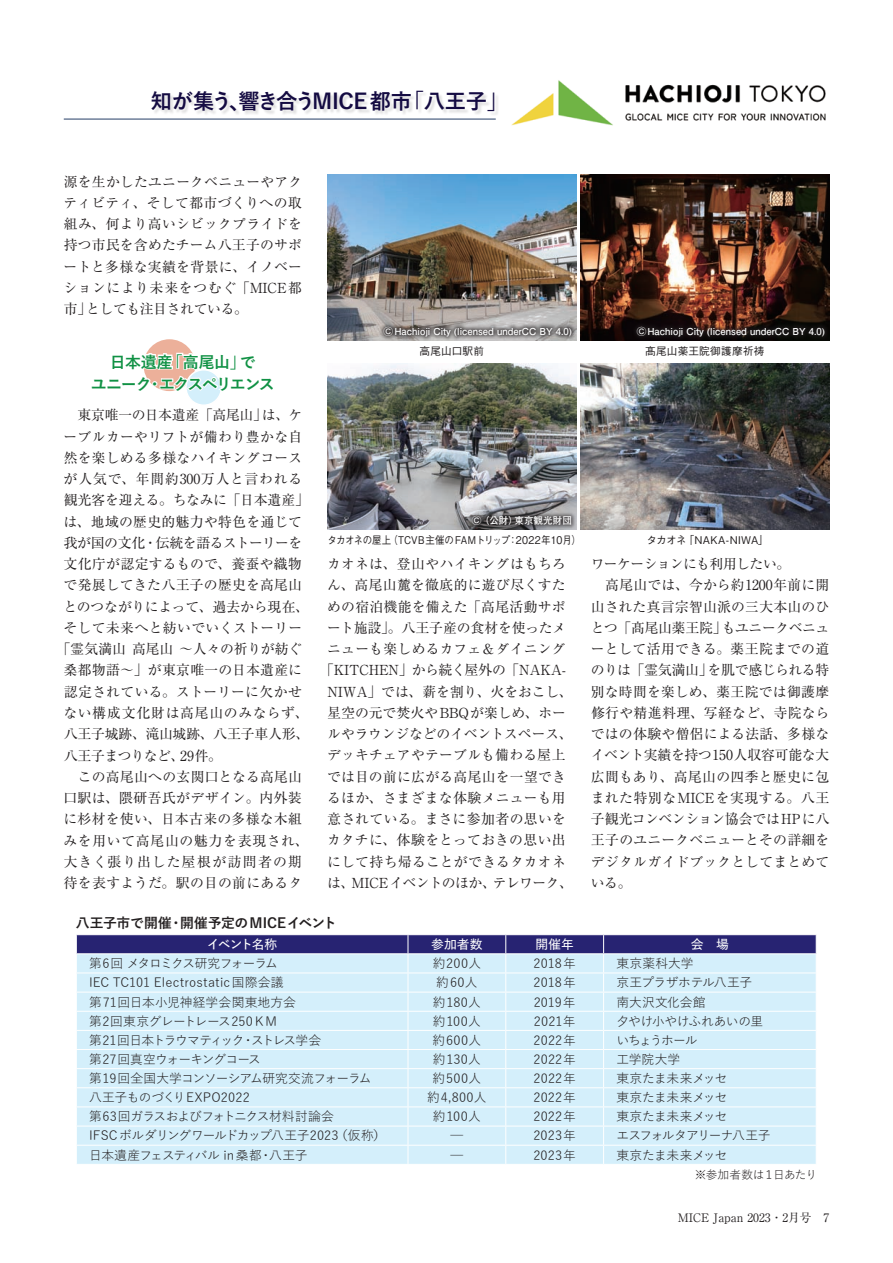
<style>
.page{position:relative;width:893px;height:1263px;background:#fff}
.page>*{position:absolute;margin:0;border:0;box-sizing:border-box;transform-origin:0 0}
.t1{font:21.3px "Yu Gothic Std B";letter-spacing:-.015em;color:#140b42}
.t2{font:15.9px/22.4px "Yu Gothic Std B";letter-spacing:-.065em;color:#109144;text-align:center}
.t3{font:13.8px/21.3px "Ryumin Pro";letter-spacing:.015em;color:#231f20;text-align:justify}
.t4{font:13.8px "Ryumin Pro";letter-spacing:-.015em;color:#231f20}
.t5{font:13.8px "Yu Gothic Std B";letter-spacing:-.005em;color:#231f20}
.t6{font:13.8px "Ryumin Pro";letter-spacing:-.02em;color:#231f20}
.t7{font:13.8px "Ryumin Pro";letter-spacing:.055em;color:#231f20}
.t8{font:13.8px "Ryumin Pro";letter-spacing:-.03em;color:#231f20}
.t9{font:13.8px "Ryumin Pro";letter-spacing:-.01em;color:#231f20}
.t10{font:13.8px "Ryumin Pro";letter-spacing:-.005em;color:#231f20}
.t11{font:13.8px "Ryumin Pro";letter-spacing:.05em;color:#231f20}
.t12{font:13.8px "Ryumin Pro";letter-spacing:.045em;color:#231f20}
.t13{font:13.8px "Ryumin Pro";letter-spacing:.095em;color:#231f20}
.t14{font:13.8px "Ryumin Pro";letter-spacing:-.035em;color:#231f20}
.t15{font:12.75px "Yu Gothic Std R";color:#231f20}
.t16{font:12.75px "Yu Gothic Std R";letter-spacing:-.045em;color:#231f20}
.t17{font:12.75px "Yu Gothic Std R";letter-spacing:-.02em;color:#231f20}
.t18{font:12.75px "Yu Gothic Std R";letter-spacing:-.035em;color:#231f20}
.t19{font:12.75px "Yu Gothic Std R";letter-spacing:-.08em;color:#231f20}
.t20{font:12.75px "Yu Gothic Std D";letter-spacing:-.01em;color:#fff}
.t21{font:12.75px "Yu Gothic Std R";letter-spacing:-.095em;color:#231f20}
.t22{font:12.75px "Yu Gothic Std R";letter-spacing:-.06em;color:#231f20}
.t23{font:12.75px "Yu Gothic Std R";letter-spacing:-.09em;color:#231f20}
.t24{font:12.75px "Yu Gothic Std R";letter-spacing:-.04em;color:#231f20}
.t25{font:12.75px "Yu Gothic Std R";letter-spacing:-.105em;color:#231f20}
.t26{font:11.7px "Ryumin Pr 5";color:#231f20}
.t27{font:11.7px "Yu Gothic Std R";letter-spacing:-.065em;color:#231f20}
.t28{font:500 10.65px "Gothic BBB Pro";letter-spacing:.01em;color:#231f20;scale:.89 1}
.t29{font:500 10.65px "Gothic BBB Pro";letter-spacing:.01em;color:#231f20}
.t30{font:500 10.65px "Gothic BBB Pro";letter-spacing:.03em;color:#231f20}
.t31{font:700 9.6px "Futo Go B101 Pro";color:#fff}
</style>
<div class="page">
<svg style="left:144px;top:339px;width:77px;height:66px"></svg>
<svg style="left:76px;top:935px;width:741px;height:229px;background:#c8dff0"></svg>
<img style="left:511px;top:80px;width:315px;height:46px">
<div style="left:152px;top:91px;width:347px;height:25px;background:#231f20;opacity:.15"></div>
<hr style="left:64px;top:119px;width:432px;height:1px;background:#253e67">
<img style="left:327px;top:364px;width:249px;height:165px">
<img style="left:580px;top:364px;width:249px;height:165px">
<img style="left:580px;top:174px;width:249px;height:166px">
<img style="left:327px;top:174px;width:249px;height:166px">
<div style="left:466px;top:510px;width:110px;height:19px;background:#231f20;opacity:.75"></div>
<div style="left:378px;top:320px;width:198px;height:21px;background:#231f20;opacity:.75"></div>
<div style="left:631px;top:320px;width:198px;height:21px;background:#231f20;opacity:.75"></div>
<h1 class="t1" style="left:151px;top:85px;width:359px">知が集う、響き合うMICE都市「八王子」</h1>
<p class="t3" style="left:64px;top:170px;width:240px">源を生かしたユニークベニューやアクティビティ、そして都市づくりへの取組み、何より高いシビックプライドを持つ市民を含めたチーム八王子のサポートと多様な実績を背景に、イノベーションにより未来をつむぐ「MICE都市」としても注目されている。</p>
<p class="t2" style="left:91px;top:350px;width:186px">日本遺産「高尾山」で<br>ユニーク・エクスペリエンス</p>
<p class="t6" style="left:64px;top:404px;width:240px">　東京唯一の日本遺産「高尾山」は、ケ</p>
<p class="t3" style="left:64px;top:425px;width:240px">ーブルカーやリフトが備わり豊かな自</p>
<p class="t3" style="left:64px;top:446px;width:240px">然を楽しめる多様なハイキングコース</p>
<p class="t7" style="left:64px;top:468px;width:240px">が人気で、年間約300万人と言われる</p>
<p class="t4" style="left:64px;top:489px;width:247px">観光客を迎える。ちなみに「日本遺産」</p>
<p class="t3" style="left:63px;top:510px;width:240px">は、地域の歴史的魅力や特色を通じて</p>
<p class="t8" style="left:64px;top:532px;width:240px">我が国の文化・伝統を語るストーリーを</p>
<p class="t3" style="left:64px;top:552px;width:240px">文化庁が認定するもので、養蚕や織物</p>
<p class="t3" style="left:64px;top:574px;width:240px">で発展してきた八王子の歴史を高尾山</p>
<p class="t4" style="left:63px;top:596px;width:247px">とのつながりによって、過去から現在、</p>
<p class="t3" style="left:64px;top:616px;width:240px">そして未来へと紡いでいくストーリー</p>
<p class="t10" style="left:57px;top:638px;width:247px">「霊気満山 高尾山 ～人々の祈りが紡ぐ</p>
<p class="t3" style="left:64px;top:659px;width:240px">桑都物語～」が東京唯一の日本遺産に</p>
<p class="t3" style="left:64px;top:680px;width:240px">認定されている。ストーリーに欠かせ</p>
<p class="t11" style="left:63px;top:702px;width:247px">ない構成文化財は高尾山のみならず、</p>
<p class="t9" style="left:64px;top:723px;width:247px">八王子城跡、滝山城跡、八王子車人形、</p>
<p class="t14" style="left:64px;top:744px;width:160px">八王子まつりなど、29件。</p>
<p class="t3" style="left:64px;top:765px;width:240px">　この高尾山への玄関口となる高尾山</p>
<p class="t3" style="left:64px;top:786px;width:240px">口駅は、隈研吾氏がデザイン。内外装</p>
<p class="t3" style="left:63px;top:807px;width:240px">に杉材を使い、日本古来の多様な木組</p>
<p class="t12" style="left:64px;top:829px;width:247px">みを用いて高尾山の魅力を表現され、</p>
<p class="t13" style="left:64px;top:851px;width:240px">大きく張り出した屋根が訪問者の期</p>
<p class="t3" style="left:64px;top:871px;width:240px">待を表すようだ。駅の目の前にあるタ</p>
<p class="t31" style="left:384px;top:323px;width:190px">ⒸHachioji City (licensed underCC BY 4.0)</p>
<p class="t31" style="left:637px;top:323px;width:190px">ⒸHachioji City (licensed underCC BY 4.0)</p>
<p class="t29" style="left:645px;top:342px;width:121px">髙尾山薬王院御護摩祈祷</p>
<p class="t29" style="left:420px;top:342px;width:66px">高尾山口駅前</p>
<p class="t31" style="left:472px;top:513px;width:102px">Ⓒ （公財）東京観光財団</p>
<p class="t28" style="left:327px;top:531px;width:286px">タカオネの屋上（TCVB主催のFAMトリップ：2022年10月）</p>
<p class="t30" style="left:646px;top:531px;width:124px">タカオネ「NAKA-NIWA」</p>
<p class="t3" style="left:320px;top:552px;width:254px;text-align:center">カオネは、登山やハイキングはもちろん、高尾山麓を徹底的に遊び尽くすための宿泊機能を備えた「高尾活動サポート施設」。八王子産の食材を使ったメニューも楽しめるカフェ＆ダイニング「KITCHEN」から続く屋外の「NAKA-<br>NIWA」では、薪を割り、火をおこし、星空の元で焚火やBBQが楽しめ、ホールやラウンジなどのイベントスペース、デッキチェアやテーブルも備わる屋上では目の前に広がる高尾山を一望できるほか、さまざまな体験メニューも用意されている。まさに参加者の思いをカタチに、体験をとっておきの思い出にして持ち帰ることができるタカオネは、MICEイベントのほか、テレワーク、</p>
<p class="t3" style="left:591px;top:552px;width:240px;text-align:left">ワーケーションにも利用したい。<br>　高尾山では、今から約1200年前に開山された真言宗智山派の三大本山のひとつ「髙尾山薬王院」もユニークベニューとして活用できる。薬王院までの道のりは「霊気満山」を肌で感じられる特別な時間を楽しめ、薬王院では御護摩修行や精進料理、写経など、寺院ならではの体験や僧侶による法話、多様なイベント実績を持つ150人収容可能な大広間もあり、高尾山の四季と歴史に包まれた特別なMICEを実現する。八王子観光コンベンション協会ではHPに八王子のユニークベニューとその詳細をデジタルガイドブックとしてまとめている。</p>
<p class="t5" style="left:76px;top:912px;width:262px">八王子市で開催・開催予定のMICEイベント</p>
<p class="t20" style="left:207px;top:935px;width:72px">イベント名称</p>
<p class="t20" style="left:431px;top:935px;width:53px">参加者数</p>
<p class="t20" style="left:535px;top:935px;width:40px">開催年</p>
<p class="t20" style="left:691px;top:935px;width:40px">会　場</p>
<p class="t21" style="left:89px;top:954px;width:190px">第6回 メタロミクス研究フォーラム</p>
<p class="t15" style="left:433px;top:954px;width:50px">約200人</p>
<p class="t15" style="left:534px;top:954px;width:44px">2018年</p>
<p class="t15" style="left:616px;top:954px;width:79px">東京薬科大学</p>
<p class="t15" style="left:89px;top:973px;width:196px">IEC TC101 Electrostatic国際会議</p>
<p class="t15" style="left:436px;top:973px;width:43px">約60人</p>
<p class="t15" style="left:534px;top:973px;width:44px">2018年</p>
<p class="t24" style="left:616px;top:973px;width:137px">京王プラザホテル八王子</p>
<p class="t15" style="left:89px;top:993px;width:208px">第71回日本小児神経学会関東地方会</p>
<p class="t15" style="left:433px;top:993px;width:49px">約180人</p>
<p class="t15" style="left:534px;top:993px;width:43px">2019年</p>
<p class="t15" style="left:616px;top:993px;width:103px">南大沢文化会館　</p>
<p class="t17" style="left:89px;top:1012px;width:190px">第2回東京グレートレース250ＫＭ</p>
<p class="t15" style="left:433px;top:1012px;width:49px">約100人</p>
<p class="t15" style="left:534px;top:1012px;width:43px">2021年</p>
<p class="t16" style="left:616px;top:1012px;width:148px">夕やけ小やけふれあいの里</p>
<p class="t19" style="left:89px;top:1031px;width:234px">第21回日本トラウマティック・ストレス学会</p>
<p class="t15" style="left:433px;top:1031px;width:50px">約600人</p>
<p class="t15" style="left:533px;top:1031px;width:44px">2022年</p>
<p class="t25" style="left:616px;top:1031px;width:83px">いちょうホール</p>
<p class="t22" style="left:89px;top:1050px;width:173px">第27回真空ウォーキングコース</p>
<p class="t15" style="left:433px;top:1050px;width:49px">約130人</p>
<p class="t15" style="left:533px;top:1050px;width:44px">2022年</p>
<p class="t15" style="left:616px;top:1050px;width:65px">工学院大学</p>
<p class="t16" style="left:89px;top:1069px;width:284px">第19回全国大学コンソーシアム研究交流フォーラム</p>
<p class="t15" style="left:433px;top:1069px;width:50px">約500人</p>
<p class="t15" style="left:533px;top:1069px;width:44px">2022年</p>
<p class="t17" style="left:616px;top:1069px;width:113px">東京たま未来メッセ</p>
<p class="t15" style="left:89px;top:1088px;width:162px">八王子ものづくりEXPO2022</p>
<p class="t15" style="left:427px;top:1088px;width:61px">約4,800人</p>
<p class="t15" style="left:533px;top:1088px;width:44px">2022年</p>
<p class="t17" style="left:616px;top:1088px;width:113px">東京たま未来メッセ</p>
<p class="t18" style="left:89px;top:1107px;width:246px">第63回ガラスおよびフォトニクス材料討論会</p>
<p class="t15" style="left:433px;top:1107px;width:49px">約100人</p>
<p class="t15" style="left:533px;top:1107px;width:44px">2022年</p>
<p class="t17" style="left:616px;top:1107px;width:113px">東京たま未来メッセ</p>
<p class="t18" style="left:89px;top:1126px;width:298px">IFSC ボルダリングワールドカップ八王子2023（仮称）</p>
<p class="t15" style="left:450px;top:1126px;width:14px">─</p>
<p class="t15" style="left:533px;top:1126px;width:44px">2023年</p>
<p class="t23" style="left:616px;top:1126px;width:156px">エスフォルタアリーナ八王子</p>
<p class="t16" style="left:89px;top:1146px;width:220px">日本遺産フェスティバル in 桑都・八王子</p>
<p class="t15" style="left:450px;top:1146px;width:14px">─</p>
<p class="t15" style="left:533px;top:1146px;width:44px">2023年</p>
<p class="t17" style="left:616px;top:1146px;width:113px">東京たま未来メッセ</p>
<p class="t27" style="left:695px;top:1166px;width:124px">※参加者数は１日あたり</p>
<p class="t26" style="left:678px;top:1209px;width:153px">MICE Japan 2023・2月号　7</p>
</div>
